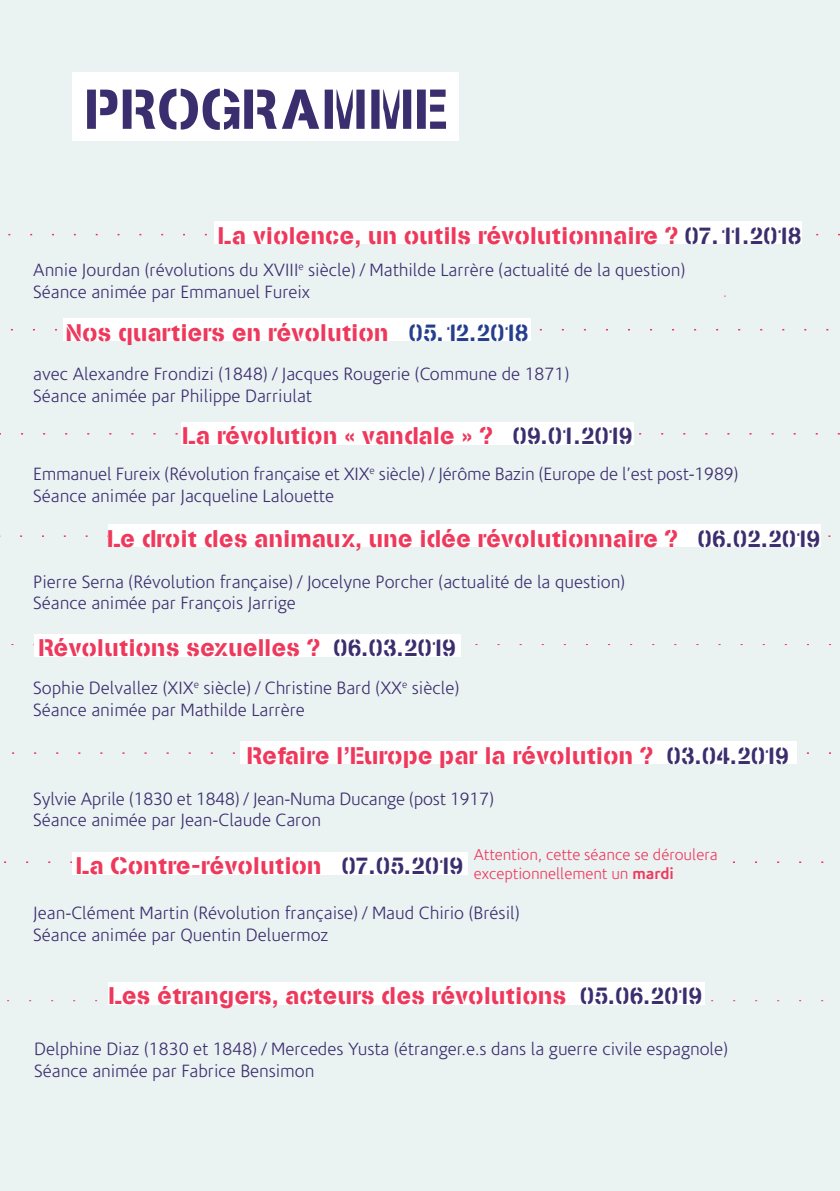
<style>
.page{position:relative;width:840px;height:1191px;background:#fff}
.page>*{position:absolute;margin:0;border:0;box-sizing:border-box;transform-origin:0 0}
.t1{font:56px "Stencilia A";color:#3b2e6f}
.t2{font:24px "Stencilia A";color:#ee385c}
.t3{font:300 18px "Corisande";color:#3b2e6f}
.t4{font:300 16px "Corisande";color:#ee385c}
.s1{color:#3b2e6f}
.s2{color:#253f8e}
.s3{font-weight:700}
</style>
<div class="page">
<div style="left:0;top:0;width:839px;height:1191px;background:#ebf2f2"></div>
<div style="left:72px;top:72px;width:386px;height:69px;background:#fff"></div>
<svg style="left:8px;top:234px;width:831px;height:1px"></svg>
<svg style="left:10px;top:329px;width:819px;height:2px"></svg>
<svg style="left:0;top:433px;width:839px;height:1px"></svg>
<svg style="left:0;top:535px;width:831px;height:2px"></svg>
<svg style="left:11px;top:644px;width:821px;height:1px"></svg>
<svg style="left:12px;top:752px;width:819px;height:2px"></svg>
<svg style="left:4px;top:861px;width:820px;height:2px"></svg>
<svg style="left:7px;top:1000px;width:817px;height:1px"></svg>
<div style="left:215px;top:221px;width:586px;height:23px;background:#fff"></div>
<div style="left:63px;top:318px;width:468px;height:23px;background:#fff"></div>
<div style="left:108px;top:524px;width:712px;height:23px;background:#fff"></div>
<div style="left:34px;top:634px;width:426px;height:22px;background:#fff"></div>
<div style="left:72px;top:851px;width:396px;height:23px;background:#fff"></div>
<div style="left:240px;top:741px;width:556px;height:22px;background:#fff"></div>
<div style="left:108px;top:981px;width:596px;height:23px;background:#fff"></div>
<div style="left:181px;top:422px;width:453px;height:22px;background:#fff"></div>
<div style="left:468px;top:846px;width:250px;height:34px;background:#ebf2f2"></div>
<p class="t1" style="left:85px;top:76px;width:365px">PROGRAMME</p>
<p class="t2" style="left:218px;top:221px;width:584px">La violence, un outils révolutionnaire ? <span class="s1">07.11.2018</span></p>
<p class="t3" style="left:33px;top:261px;width:653px">Annie Jourdan (révolutions du XVIII<sup>e</sup> siècle) / Mathilde Larrère (actualité de la question)</p>
<p class="t3" style="left:33px;top:282px;width:278px">Séance animée par Emmanuel Fureix</p>
<p class="t2" style="left:66px;top:318px;width:464px">Nos quartiers en révolution <span class="s2">05.12.2018</span></p>
<p class="t3" style="left:33px;top:364px;width:537px">avec Alexandre Frondizi (1848) / Jacques Rougerie (Commune de 1871)</p>
<p class="t3" style="left:33px;top:386px;width:280px">Séance animée par Philippe Darriulat</p>
<p class="t2" style="left:182px;top:422px;width:452px">La révolution « vandale » ? <span class="s1">09.01.2019</span></p>
<p class="t3" style="left:33px;top:464px;width:706px">Emmanuel Fureix (Révolution française et XIX<sup>e</sup> siècle) / Jérôme Bazin (Europe de l’est post-1989)</p>
<p class="t3" style="left:33px;top:486px;width:302px">Séance animée par Jacqueline Lalouette</p>
<p class="t2" style="left:108px;top:524px;width:714px">Le droit des animaux, une idée révolutionnaire ? <span class="s1">06.02.2019</span></p>
<p class="t3" style="left:33px;top:572px;width:593px">Pierre Serna (Révolution française) / Jocelyne Porcher (actualité de la question)</p>
<p class="t3" style="left:33px;top:594px;width:264px">Séance animée par François Jarrige</p>
<p class="t2" style="left:39px;top:634px;width:419px">Révolutions sexuelles ? <span class="s1">06.03.2019</span></p>
<p class="t3" style="left:33px;top:679px;width:427px">Sophie Delvallez (XIX<sup>e</sup> siècle) / Christine Bard (XX<sup>e</sup> siècle)</p>
<p class="t3" style="left:33px;top:700px;width:273px">Séance animée par Mathilde Larrère</p>
<p class="t2" style="left:247px;top:741px;width:543px">Refaire l’Europe par la révolution ? <span class="s1">03.04.2019</span></p>
<p class="t3" style="left:33px;top:789px;width:462px">Sylvie Aprile (1830 et 1848) / Jean-Numa Ducange (post 1917)</p>
<p class="t3" style="left:33px;top:811px;width:289px">Séance animée par Jean-Claude Caron</p>
<p class="t2" style="left:76px;top:851px;width:388px">La Contre-révolution <span class="s1">07.05.2019</span></p>
<p class="t4" style="left:473px;top:846px;width:245px">Attention, cette séance se déroulera</p>
<p class="t4" style="left:473px;top:865px;width:201px">exceptionnellement un <span class="s3">mardi</span></p>
<p class="t3" style="left:33px;top:903px;width:487px">Jean-Clément Martin (Révolution française) / Maud Chirio (Brésil)</p>
<p class="t3" style="left:33px;top:925px;width:297px">Séance animée par Quentin Deluermoz</p>
<p class="t2" style="left:109px;top:981px;width:594px">Les étrangers, acteurs des révolutions <span class="s1">05.06.2019</span></p>
<p class="t3" style="left:34px;top:1039px;width:695px">Delphine Diaz (1830 et 1848) / Mercedes Yusta (étranger.e.s dans la guerre civile espagnole)</p>
<p class="t3" style="left:34px;top:1061px;width:281px">Séance animée par Fabrice Bensimon</p>
</div>
